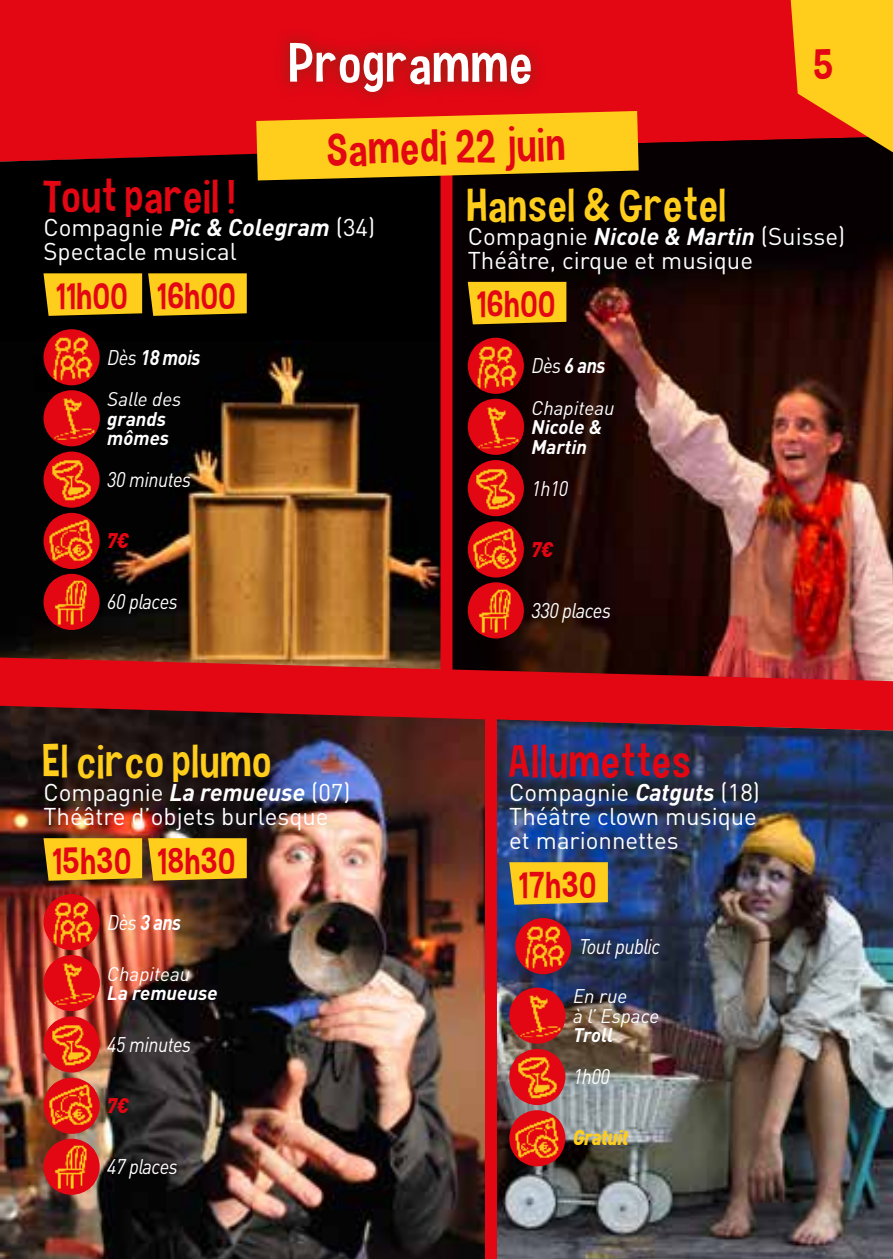
<style>
.page{position:relative;width:893px;height:1259px;background:#fff}
.page>*{position:absolute;margin:0;border:0;box-sizing:border-box;transform-origin:0 0}
.t1{font:54px "Hauracherell NC";color:#fff}
.t2{font:45px "Hauracherell NC";color:#e30613}
.t3{font:45px "Hauracherell NC";color:#ffcd1c}
.t4{font:42px "Hauracherell NC";color:#e30613}
.t5{font:36px "Hauracherell NC";color:#e30613}
.t6{font:24px/24px "DIN Pro";color:#fff}
.t7{font:italic 21px "DIN Pro";letter-spacing:-.025em;color:#fff;scale:.9 1}
.t8{font:italic 700 21px "DIN Pro";letter-spacing:-.025em;color:#fff;scale:.9 1}
.t9{font:italic 900 21px "DIN Pro";letter-spacing:-.025em;color:#ffcd1c;scale:.9 1}
.t10{font:italic 900 21px "DIN Pro";color:#e30613;scale:.9 1}
.t11{font:italic 19.5px/19.5px "DIN Pro";color:#fff}
.t12{font:italic 700 19.5px/19.5px "DIN Pro";color:#fff}
.s1{font-weight:700;font-style:italic}
.s2{font-weight:400}
</style>
<div class="page">
<div style="left:0;top:0;width:787px;height:148px;background:#e30613"></div>
<img style="left:0;top:731px;width:485px;height:528px">
<div style="left:0;top:148px;width:440px;height:192px;background:#000"></div>
<img style="left:0;top:340px;width:440px;height:317px">
<svg style="left:44px;top:273px;width:98px;height:43px;background:#efc01a"></svg>
<svg style="left:148px;top:273px;width:99px;height:43px;background:#edbf1a"></svg>
<div style="left:44px;top:329px;width:56px;height:56px;background:#e30613;border-radius:50%"></div>
<img style="left:48px;top:336px;width:47px;height:46px">
<div style="left:44px;top:390px;width:56px;height:56px;background:#e30613;border-radius:50%"></div>
<img style="left:53px;top:393px;width:47px;height:47px">
<div style="left:44px;top:451px;width:56px;height:57px;background:#e30613;border-radius:50%"></div>
<img style="left:48px;top:456px;width:47px;height:47px">
<div style="left:44px;top:513px;width:56px;height:56px;background:#e30613;border-radius:50%"></div>
<img style="left:48px;top:518px;width:47px;height:46px">
<div style="left:44px;top:574px;width:56px;height:56px;background:#e30613;border-radius:50%"></div>
<img style="left:48px;top:579px;width:47px;height:46px">
<svg style="left:44px;top:838px;width:98px;height:42px;background:#f6c61b"></svg>
<svg style="left:148px;top:838px;width:99px;height:42px;background:#f5c41c"></svg>
<div style="left:44px;top:894px;width:56px;height:56px;background:#e30613;border-radius:50%"></div>
<img style="left:48px;top:900px;width:47px;height:47px">
<div style="left:44px;top:955px;width:56px;height:56px;background:#e30613;border-radius:50%"></div>
<img style="left:53px;top:958px;width:47px;height:46px">
<div style="left:44px;top:1016px;width:56px;height:56px;background:#e30613;border-radius:50%"></div>
<img style="left:48px;top:1021px;width:47px;height:46px">
<div style="left:44px;top:1077px;width:56px;height:57px;background:#e30613;border-radius:50%"></div>
<img style="left:48px;top:1082px;width:47px;height:47px">
<div style="left:44px;top:1138px;width:56px;height:56px;background:#e30613;border-radius:50%"></div>
<img style="left:48px;top:1143px;width:47px;height:46px">
<img style="left:452px;top:137px;width:441px;height:520px">
<svg style="left:0;top:657px;width:893px;height:74px;background:#b41217"></svg>
<div style="left:440px;top:135px;width:12px;height:549px;background:#e30613"></div>
<img style="left:497px;top:719px;width:396px;height:540px">
<div style="left:485px;top:710px;width:12px;height:549px;background:#e30613"></div>
<div style="left:468px;top:282px;width:98px;height:42px;background:#ffcd1c"></div>
<div style="left:468px;top:338px;width:56px;height:56px;background:#e30613;border-radius:50%"></div>
<img style="left:473px;top:344px;width:46px;height:46px">
<div style="left:468px;top:399px;width:56px;height:56px;background:#e30613;border-radius:50%"></div>
<img style="left:478px;top:402px;width:46px;height:46px">
<div style="left:468px;top:460px;width:56px;height:56px;background:#e30613;border-radius:50%"></div>
<img style="left:473px;top:465px;width:46px;height:46px">
<div style="left:468px;top:521px;width:56px;height:56px;background:#e30613;border-radius:50%"></div>
<img style="left:473px;top:526px;width:46px;height:46px">
<div style="left:468px;top:582px;width:56px;height:56px;background:#e30613;border-radius:50%"></div>
<img style="left:473px;top:587px;width:46px;height:46px">
<svg style="left:509px;top:862px;width:99px;height:42px;background:#f4c621"></svg>
<div style="left:515px;top:918px;width:56px;height:56px;background:#e30613;border-radius:50%"></div>
<img style="left:520px;top:924px;width:46px;height:47px">
<div style="left:509px;top:987px;width:56px;height:56px;background:#e30613;border-radius:50%"></div>
<img style="left:519px;top:991px;width:46px;height:46px">
<div style="left:509px;top:1049px;width:56px;height:56px;background:#e30613;border-radius:50%"></div>
<img style="left:514px;top:1054px;width:46px;height:46px">
<div style="left:509px;top:1110px;width:56px;height:56px;background:#e30613;border-radius:50%"></div>
<img style="left:514px;top:1115px;width:46px;height:46px">
<svg style="left:787px;top:0;width:106px;height:179px;background:#c48214"></svg>
<svg style="left:274px;top:28px;width:271px;height:79px;background:#d10b13"></svg>
<svg style="left:256px;top:111px;width:383px;height:69px;background:#ecb019"></svg>
<h1 class="t1" style="left:290px;top:30px;width:246px">Programme</h1>
<h3 class="t4" style="left:815px;top:38px;width:22px">5</h3>
<h2 class="t2" style="left:327px;top:123px;width:241px;rotate:-2deg">Samedi 22 juin</h2>
<h2 class="t2" style="left:44px;top:168px;width:195px">Tout pareil !</h2>
<p class="t6" style="left:44px;top:213px;width:333px">Compagnie <span class="s1">Pic &amp; Colegram</span> (34)<br>Spectacle musical</p>
<h3 class="t5" style="left:57px;top:273px;width:182px">11h00 16h00</h3>
<p class="t8" style="left:107px;top:340px;width:105px"><span class="s2">Dès</span> 18 mois</p>
<p class="t11" style="left:107px;top:387px;width:76px">Salle des</p>
<p class="t12" style="left:107px;top:406px;width:63px">grands mômes</p>
<p class="t7" style="left:107px;top:463px;width:95px">30 minutes</p>
<p class="t10" style="left:107px;top:523px;width:26px">7€</p>
<p class="t7" style="left:107px;top:585px;width:80px">60 places</p>
<h2 class="t3" style="left:44px;top:733px;width:231px">El circo plumo</h2>
<p class="t6" style="left:44px;top:778px;width:309px">Compagnie <span class="s1">La remueuse</span> (07)<br>Théâtre d’objets burlesque</p>
<h3 class="t5" style="left:53px;top:838px;width:185px">15h30 18h30</h3>
<p class="t8" style="left:107px;top:904px;width:84px"><span class="s2">Dès</span> 3 ans</p>
<p class="t11" style="left:107px;top:962px;width:85px">Chapiteau</p>
<p class="t12" style="left:107px;top:981px;width:112px">La remueuse</p>
<p class="t7" style="left:107px;top:1028px;width:95px">45 minutes</p>
<p class="t10" style="left:107px;top:1087px;width:26px">7€</p>
<p class="t7" style="left:107px;top:1150px;width:80px">47 places</p>
<h2 class="t3" style="left:468px;top:177px;width:262px">Hansel &amp; Gretel</h2>
<p class="t6" style="left:468px;top:221px;width:379px">Compagnie <span class="s1">Nicole &amp; Martin</span> (Suisse)<br>Théâtre, cirque et musique</p>
<h3 class="t5" style="left:478px;top:281px;width:81px">16h00</h3>
<p class="t8" style="left:531px;top:348px;width:84px"><span class="s2">Dès</span> 6 ans</p>
<p class="t11" style="left:531px;top:396px;width:85px">Chapiteau</p>
<p class="t12" style="left:531px;top:415px;width:72px">Nicole &amp;<br>Martin</p>
<p class="t7" style="left:531px;top:472px;width:42px">1h10</p>
<p class="t10" style="left:531px;top:531px;width:26px">7€</p>
<p class="t7" style="left:531px;top:594px;width:90px">330 places</p>
<h2 class="t2" style="left:509px;top:733px;width:185px">Allumettes</h2>
<p class="t6" style="left:509px;top:778px;width:252px">Compagnie <span class="s1">Catguts</span> (18)<br>Théâtre clown musique et marionnettes</p>
<h3 class="t5" style="left:519px;top:862px;width:80px">17h30</h3>
<p class="t7" style="left:579px;top:929px;width:92px">Tout public</p>
<p class="t11" style="left:573px;top:984px;width:88px">En rue<br>à l’ Espace</p>
<p class="t12" style="left:573px;top:1023px;width:42px">Troll</p>
<p class="t7" style="left:573px;top:1060px;width:42px">1h00</p>
<p class="t9" style="left:573px;top:1120px;width:63px">Gratuit</p>
</div>
